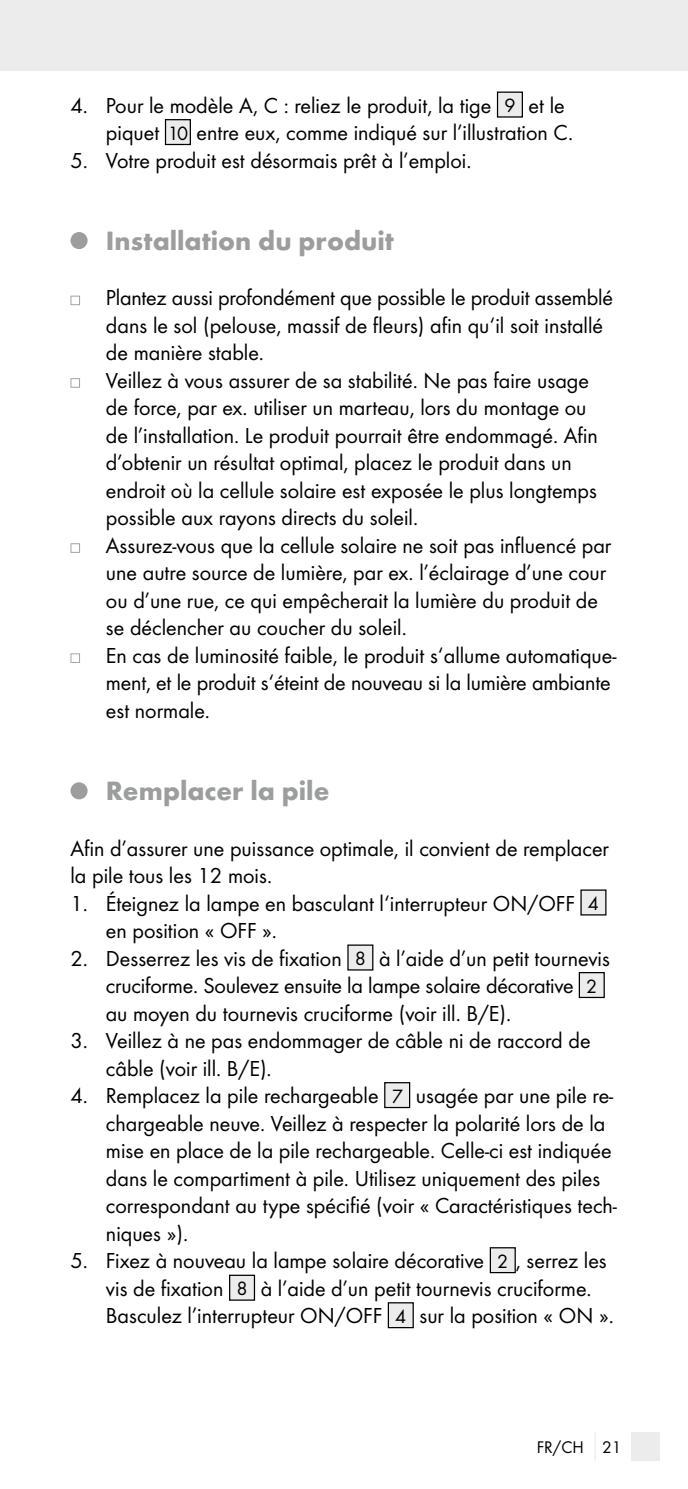
<style>
.page{position:relative;width:688px;height:1489px;background:#fff}
.page>*{position:absolute;margin:0;border:0;box-sizing:border-box;transform-origin:0 0}
.t1{font:700 27.5px "Futura";color:#9c9d9d}
.t2{font:22.5px/27.5px "Futura Boo";color:#000}
.t3{font:17.5px "Futura Boo";color:#000}
.s1{font-size:20px}
</style>
<div class="page">
<div style="left:0;top:0;width:687px;height:71px;background:#ececec"></div>
<div style="left:631px;top:1431px;width:28px;height:29px;background:#ececec"></div>
<div style="left:497px;top:92px;width:25px;height:25px;background:#ececec"></div>
<div style="left:496px;top:91px;width:27px;height:27px;border:1px solid #000"></div>
<div style="left:165px;top:120px;width:25px;height:24px;background:#ececec"></div>
<div style="left:165px;top:119px;width:26px;height:26px;border:1px solid #000"></div>
<div style="left:70px;top:232px;width:18px;height:17px;background:#9c9d9d;border-radius:50%"></div>
<svg style="left:70px;top:296px;width:10px;height:9px"></svg>
<svg style="left:70px;top:378px;width:10px;height:10px"></svg>
<svg style="left:70px;top:543px;width:10px;height:10px"></svg>
<svg style="left:70px;top:653px;width:10px;height:10px"></svg>
<div style="left:70px;top:782px;width:18px;height:17px;background:#9c9d9d;border-radius:50%"></div>
<div style="left:581px;top:890px;width:24px;height:24px;background:#ececec"></div>
<div style="left:348px;top:945px;width:24px;height:24px;background:#ececec"></div>
<div style="left:347px;top:944px;width:26px;height:26px;border:1px solid #000"></div>
<div style="left:579px;top:972px;width:25px;height:25px;background:#ececec"></div>
<div style="left:578px;top:971px;width:26px;height:27px;border:1px solid #000"></div>
<div style="left:384px;top:1082px;width:25px;height:25px;background:#ececec"></div>
<div style="left:384px;top:1081px;width:26px;height:27px;border:1px solid #000"></div>
<div style="left:490px;top:1247px;width:25px;height:25px;background:#ececec"></div>
<div style="left:489px;top:1246px;width:26px;height:27px;border:1px solid #000"></div>
<div style="left:229px;top:1275px;width:25px;height:24px;background:#ececec"></div>
<div style="left:229px;top:1274px;width:26px;height:26px;border:1px solid #000"></div>
<div style="left:388px;top:1302px;width:25px;height:25px;background:#ececec"></div>
<div style="left:387px;top:1301px;width:26px;height:27px;border:1px solid #000"></div>
<p class="t2" style="left:106px;top:91px;width:468px;text-indent:-35px">4. Pour le modèle A, C : reliez le produit, la tige <span class="s1">9</span> et le piquet <span class="s1">10</span> entre eux, comme indiqué sur l’illustration C.</p>
<p class="t2" style="left:70px;top:146px;width:402px">5. Votre produit est désormais prêt à l’emploi.</p>
<p class="t1" style="left:106px;top:224px;width:289px">Installation du produit</p>
<p class="t2" style="left:106px;top:284px;width:512px">Plantez aussi profondément que possible le produit assemblé dans le sol (pelouse, massif de fleurs) afin qu‘il soit installé de manière stable.<br>Veillez à vous assurer de sa stabilité. Ne pas faire usage de force, par ex. utiliser un marteau, lors du montage ou<br>de l’installation. Le produit pourrait être endommagé. Afin d’obtenir un résultat optimal, placez le produit dans un endroit où la cellule solaire est exposée le plus longtemps possible aux rayons directs du soleil.<br>Assurez-vous que la cellule solaire ne soit pas influencé par une autre source de lumière, par ex. l’éclairage d’une cour ou d’une rue, ce qui empêcherait la lumière du produit de se déclencher au coucher du soleil.<br>En cas de luminosité faible, le produit s‘allume automatique&shy;ment, et le produit s‘éteint de nouveau si la lumière ambiante est normale.</p>
<p class="t1" style="left:106px;top:774px;width:225px">Remplacer la pile</p>
<p class="t2" style="left:70px;top:834px;width:540px">Afin d’assurer une puissance optimale, il convient de remplacer la pile tous les 12 mois.</p>
<p class="t2" style="left:106px;top:889px;width:494px;text-indent:-35px">1. Éteignez la lampe en basculant l‘interrupteur ON/OFF <span class="s1">4 </span>en position « OFF ».</p>
<p class="t2" style="left:106px;top:944px;width:505px;text-indent:-35px">2. Desserrez les vis de fixation <span class="s1">8</span> à l’aide d’un petit tournevis cruciforme. Soulevez ensuite la lampe solaire décorative <span class="s1">2 </span>au moyen du tournevis cruciforme (voir ill. B/E).</p>
<p class="t2" style="left:106px;top:1026px;width:486px;text-indent:-35px">3. Veillez à ne pas endommager de câble ni de raccord de câble (voir ill. B/E).</p>
<p class="t2" style="left:106px;top:1081px;width:512px;text-indent:-35px">4. Remplacez la pile rechargeable <span class="s1">7</span> usagée par une pile re&shy;chargeable neuve. Veillez à respecter la polarité lors de la mise en place de la pile rechargeable. Celle-ci est indiquée dans le compartiment à pile. Utilisez uniquement des piles correspondant au type spécifié (voir « Caractéristiques tech&shy;niques »).</p>
<p class="t2" style="left:106px;top:1246px;width:509px;text-indent:-35px">5. Fixez à nouveau la lampe solaire décorative <span class="s1">2</span> , serrez les vis de fixation <span class="s1">8</span> à l’aide d’un petit tournevis cruciforme.<br>Basculez l’interrupteur ON/OFF <span class="s1">4</span> sur la position « ON ».</p>
<p class="t3" style="left:536px;top:1436px;width:86px">FR/CH 21</p>
</div>
